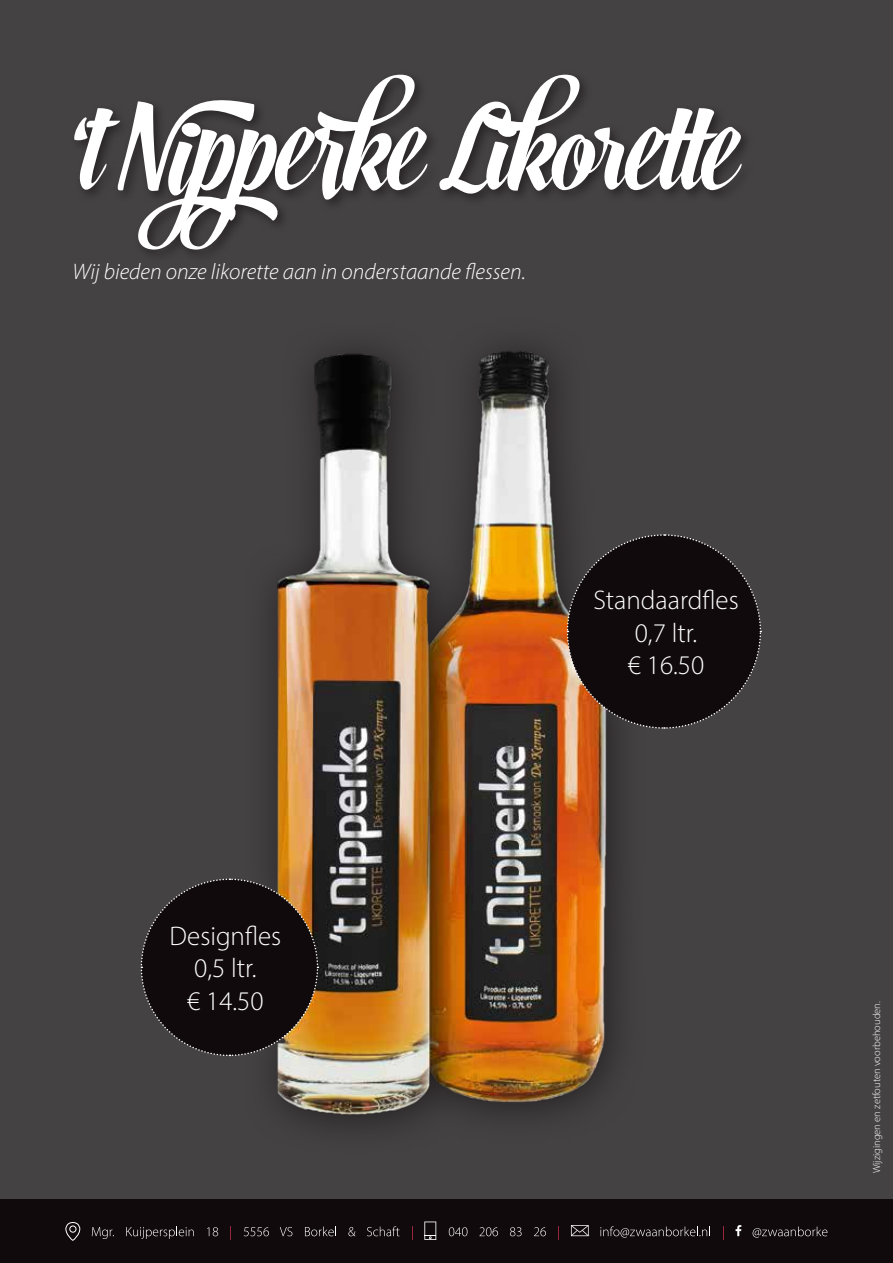
<style>
.page{position:relative;width:893px;height:1263px;background:#454243}
.page>*{position:absolute;margin:0;border:0;box-sizing:border-box;transform-origin:0 0}
.t1{font:108px "Bonbon";color:#fff}
.t2{font:300 27px/32.4px "Myriad Pro";color:#fff;text-align:center}
.t3{font:italic 300 22.5px "Myriad Pro";color:#fff}
.t4{font:300 10.5px "Myriad Pro";color:#fff}
</style>
<div class="page">
<div style="left:0;top:1199px;width:893px;height:64px;background:#110a0c"></div>
<svg style="left:65px;top:1222px;width:16px;height:19px"></svg>
<svg style="left:92px;top:1227px;width:22px;height:12px"></svg>
<svg style="left:126px;top:1226px;width:68px;height:13px"></svg>
<svg style="left:207px;top:1227px;width:11px;height:9px"></svg>
<svg style="left:244px;top:1227px;width:25px;height:9px"></svg>
<svg style="left:280px;top:1227px;width:12px;height:9px"></svg>
<svg style="left:305px;top:1226px;width:31px;height:10px"></svg>
<svg style="left:348px;top:1227px;width:8px;height:9px"></svg>
<svg style="left:367px;top:1226px;width:33px;height:10px"></svg>
<svg style="left:412px;top:1226px;width:1px;height:13px"></svg>
<svg style="left:424px;top:1221px;width:12px;height:19px"></svg>
<svg style="left:449px;top:1227px;width:18px;height:9px"></svg>
<svg style="left:479px;top:1227px;width:19px;height:9px"></svg>
<svg style="left:510px;top:1227px;width:12px;height:9px"></svg>
<svg style="left:534px;top:1227px;width:12px;height:9px"></svg>
<svg style="left:558px;top:1226px;width:1px;height:13px"></svg>
<svg style="left:571px;top:1225px;width:18px;height:11px"></svg>
<svg style="left:600px;top:1226px;width:110px;height:11px"></svg>
<svg style="left:723px;top:1226px;width:1px;height:13px"></svg>
<svg style="left:736px;top:1225px;width:5px;height:11px"></svg>
<svg style="left:753px;top:1226px;width:74px;height:11px"></svg>
<div style="left:70px;top:70px;width:684px;height:192px;background:#231f20;opacity:.85"></div>
<img style="left:271px;top:347px;width:348px;height:780px">
<svg style="left:566px;top:533px;width:196px;height:196px"></svg>
<svg style="left:140px;top:878px;width:179px;height:179px"></svg>
<h1 class="t1" style="left:72px;top:90px;width:665px">‘t Nipperke Likorette</h1>
<p class="t3" style="left:72px;top:258px;width:455px">Wij bieden onze likorette aan in onderstaande flessen.</p>
<p class="t2" style="left:170px;top:919px;width:113px">Designfles<br>0,5 ltr.<br>€ 14.50</p>
<p class="t2" style="left:593px;top:584px;width:147px">Standaardfles<br>0,7 ltr.<br>€ 16.50</p>
<p class="t4" style="left:870px;top:1173px;width:173px;rotate:-90deg">Wijzigingen en zetfouten voorbehouden.</p>
</div>
